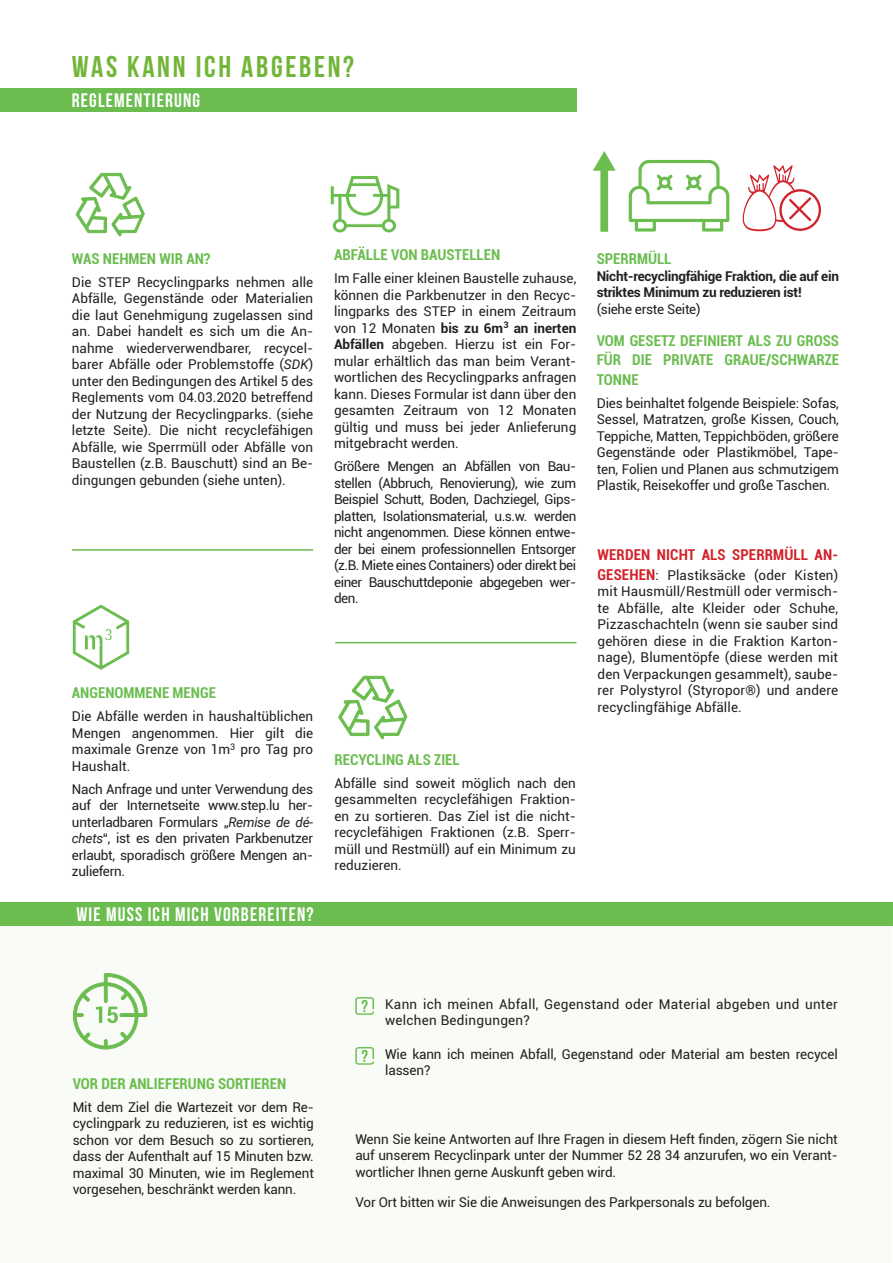
<style>
.page{position:relative;width:893px;height:1263px;background:#fff}
.page>*{position:absolute;margin:0;border:0;box-sizing:border-box;transform-origin:0 0}
.t1{font:30px "Bebas Neue";letter-spacing:.09em;color:#72b639}
.t2{font:19.5px "Bebas Neue";letter-spacing:.06em;color:#fff}
.t3{font:700 condensed 15px/19.5px "Roboto";color:#6bbd4f;text-align:justify}
.t4{font:700 condensed 15px "Roboto";letter-spacing:.01em;color:#d1232a}
.t5{font:13.5px/16.5px "Roboto";color:#231f20;text-align:justify}
.t6{font:13.5px/16.5px "Roboto";letter-spacing:.02em;color:#231f20}
.t7{font:700 13.5px/16.5px "Roboto";letter-spacing:-.02em;color:#231f20}
.t8{font:13.5px "Roboto";letter-spacing:-.02em;color:#231f20}
.s1{font-style:italic}
.s2{font-weight:700}
.s3{font-weight:700;font-stretch:condensed;font-size:15px;color:#d1232a}
</style>
<div class="page">
<div style="left:0;top:914px;width:892px;height:349px;background:#f8fbf6"></div>
<hr style="left:72px;top:549px;width:241px;height:2px;background:#6bbd4f">
<hr style="left:335px;top:642px;width:241px;height:1px;background:#6bbd4f">
<div style="left:0;top:88px;width:576px;height:23px;background:#6bbd4f"></div>
<svg style="left:355px;top:997px;width:19px;height:18px"></svg>
<svg style="left:355px;top:1047px;width:19px;height:18px"></svg>
<svg style="left:629px;top:160px;width:100px;height:72px"></svg>
<svg style="left:593px;top:151px;width:23px;height:81px"></svg>
<svg style="left:330px;top:176px;width:70px;height:57px"></svg>
<svg style="left:72px;top:604px;width:58px;height:66px"></svg>
<svg style="left:73px;top:973px;width:75px;height:77px"></svg>
<div style="left:0;top:902px;width:893px;height:24px;background:#6bbd4f"></div>
<svg style="left:76px;top:173px;width:68px;height:63px"></svg>
<svg style="left:338px;top:676px;width:69px;height:63px"></svg>
<svg style="left:780px;top:190px;width:40px;height:40px"></svg>
<div style="left:779px;top:189px;width:42px;height:42px;border:2px solid #d1232a;border-radius:50%"></div>
<svg style="left:742px;top:165px;width:71px;height:66px"></svg>
<h1 class="t1" style="left:72px;top:50px;width:284px">WAS KANN ICH ABGEBEN?</h1>
<h2 class="t2" style="left:72px;top:89px;width:130px">REGLEMENTIERUNG</h2>
<p class="t3" style="left:72px;top:248px;width:140px">WAS NEHMEN WIR AN?</p>
<p class="t5" style="left:72px;top:273px;width:243px">Die STEP Recyclingparks nehmen alle Abfälle, Gegenstände oder Materialien die laut Genehmigung zugelassen sind an. Dabei handelt es sich um die An&shy;nahme wiederverwendbarer, recycel&shy;barer Abfälle oder Problemstoffe (<span class="s1">SDK</span>) unter den Bedingungen des Artikel 5 des Reglements vom 04.03.2020 betreffend der Nutzung der Recyclingparks. (siehe letzte Seite). Die nicht recyclefähigen Abfälle, wie Sperrmüll oder Abfälle von Baustellen (z.B. Bauschutt) sind an Be&shy;dingungen gebunden (siehe unten).</p>
<p class="t3" style="left:72px;top:683px;width:146px">ANGENOMMENE MENGE</p>
<p class="t5" style="left:72px;top:708px;width:243px">Die Abfälle werden in haushaltüblichen Mengen angenommen. Hier gilt die maximale Grenze von 1m<sup>3</sup> pro Tag pro Haushalt.</p>
<p class="t5" style="left:72px;top:780px;width:243px">Nach Anfrage und unter Verwendung des auf der Internetseite www.step.lu her&shy;unterladbaren Formulars „<span class="s1">Remise de dé&shy;chets</span>“, ist es den privaten Parkbenutzer erlaubt, sporadisch größere Mengen an&shy;zuliefern.</p>
<h2 class="t2" style="left:76px;top:903px;width:239px">WIE MUSS ICH MICH VORBEREITEN?</h2>
<p class="t3" style="left:334px;top:245px;width:168px">ABFÄLLE VON BAUSTELLEN</p>
<p class="t5" style="left:334px;top:270px;width:244px">Im Falle einer kleinen Baustelle zuhause, können die Parkbenutzer in den Recyc&shy;lingparks des STEP in einem Zeitraum von 12 Monaten <span class="s2">bis zu 6m</span><sup>3</sup> <span class="s2">an inerten Abfällen</span> abgeben. Hierzu ist ein For&shy;mular erhältlich das man beim Verant&shy;wortlichen des Recyclingparks anfragen kann. Dieses Formular ist dann über den gesamten Zeitraum von 12 Monaten gültig und muss bei jeder Anlieferung mitgebracht werden.</p>
<p class="t5" style="left:334px;top:457px;width:244px">Größere Mengen an Abfällen von Bau&shy;stellen (Abbruch, Renovierung), wie zum Beispiel Schutt, Boden, Dachziegel, Gips&shy;platten, Isolationsmaterial, u.s.w. werden nicht angenommen. Diese können entwe&shy;der bei einem professionnellen Entsorger (z.B. Miete eines Containers) oder direkt bei einer Bauschuttdeponie abgegeben wer&shy;den.</p>
<p class="t3" style="left:335px;top:749px;width:127px">RECYCLING ALS ZIEL</p>
<p class="t5" style="left:335px;top:774px;width:243px;text-align:left">Abfälle sind soweit möglich nach den gesammelten recyclefähigen Fraktion&shy;en zu sortieren. Das Ziel ist die nicht&shy;recyclefähigen Fraktionen (z.B. Sperr&shy;müll und Restmüll) auf ein Minimum zu reduzieren.</p>
<p class="t3" style="left:597px;top:248px;width:76px">SPERRMÜLL</p>
<p class="t7" style="left:597px;top:267px;width:244px">Nicht-recyclingfähige Fraktion, die auf ein striktes Minimum zu reduzieren ist!</p>
<p class="t8" style="left:597px;top:299px;width:105px">(siehe erste Seite)</p>
<p class="t3" style="left:597px;top:330px;width:244px">VOM GESETZ DEFINIERT ALS ZU GROSS FÜR DIE PRIVATE GRAUE/SCHWARZE TONNE</p>
<p class="t5" style="left:597px;top:394px;width:244px">Dies beinhaltet folgende Beispiele: Sofas, Sessel, Matratzen, große Kissen, Couch, Teppiche, Matten, Teppichböden, größere Gegenstände oder Plastikmöbel, Tape&shy;ten, Folien und Planen aus schmutzigem Plastik, Reisekoffer und große Taschen.</p>
<p class="t4" style="left:597px;top:545px;width:242px">WERDEN NICHT ALS SPERRMÜLL AN-</p>
<p class="t5" style="left:597px;top:566px;width:242px"><span class="s3">GESEHEN</span>: Plastiksäcke (oder Kisten) mit Hausmüll/Restmüll oder vermisch&shy;te Abfälle, alte Kleider oder Schuhe, Pizzaschachteln (wenn sie sauber sind gehören diese in die Fraktion Karton&shy;nage), Blumentöpfe (diese werden mit den Verpackungen gesammelt), saube&shy;rer Polystyrol (Styropor®) und andere recyclingfähige Abfälle.</p>
<p class="t3" style="left:73px;top:1073px;width:215px">VOR DER ANLIEFERUNG SORTIEREN</p>
<p class="t5" style="left:73px;top:1098px;width:243px">Mit dem Ziel die Wartezeit vor dem Re&shy;cyclingpark zu reduzieren, ist es wichtig schon vor dem Besuch so zu sortieren, dass der Aufenthalt auf 15 Minuten bzw. maximal 30 Minuten, wie im Reglement vorgesehen, beschränkt werden kann.</p>
<p class="t6" style="left:385px;top:995px;width:454px">Kann ich meinen Abfall, Gegenstand oder Material abgeben und unter welchen Bedingungen?</p>
<p class="t5" style="left:385px;top:1045px;width:454px">Wie kann ich meinen Abfall, Gegenstand oder Material am besten recycel lassen?</p>
<p class="t5" style="left:355px;top:1130px;width:484px">Wenn Sie keine Antworten auf Ihre Fragen in diesem Heft finden, zögern Sie nicht auf unserem Recyclinpark unter der Nummer 52 28 34 anzurufen, wo ein Verant&shy;wortlicher Ihnen gerne Auskunft geben wird.</p>
<p class="t5" style="left:355px;top:1193px;width:417px">Vor Ort bitten wir Sie die Anweisungen des Parkpersonals zu befolgen.</p>
</div>
